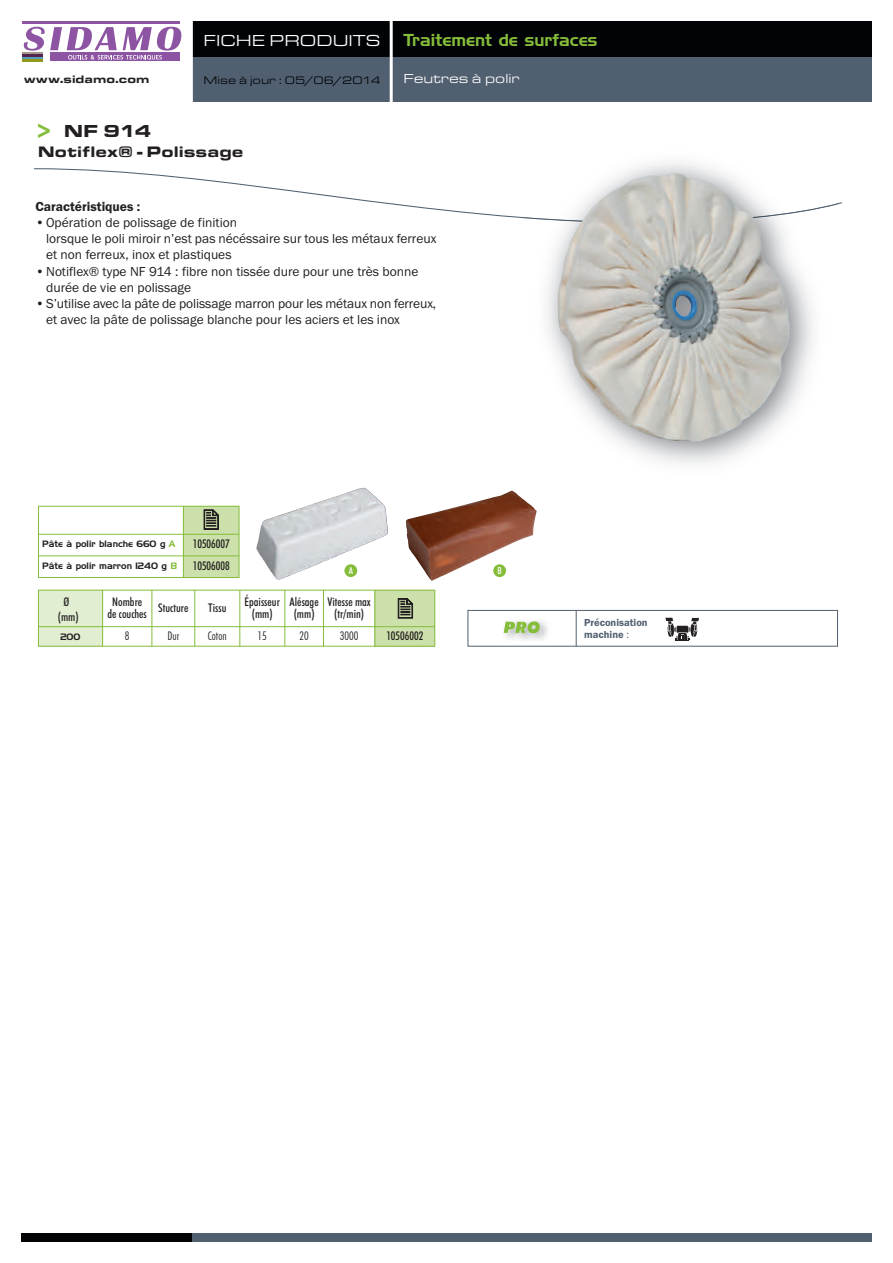
<style>
.page{position:relative;width:893px;height:1263px;background:#fff}
.page>*{position:absolute;margin:0;border:0;box-sizing:border-box;transform-origin:0 0}
.t1{font:18px "Eurostar Black Extended";color:#231f20}
.t2{font:16.8px "Handel Gothic BT";color:#85bd3b}
.t3{font:16.5px "Eurostar Regular Extended";color:#fff}
.t4{font:15.75px "Eurostar Black Extended";color:#231f20}
.t5{font:13.5px/16.2px "Franklin Gothic";color:#231f20}
.t6{font:600 13.5px "Franklin Gothic";color:#231f20}
.t7{font:13.5px "Eurostar Regular Extended";color:#fff}
.t8{font:500 condensed 12px/12px "Futura BT";color:#231f20;text-align:center}
.t9{font:300 condensed 12px "Futura BT";color:#231f20}
.t10{font:11.25px "Eurostar Regular Extended";color:#010307}
.t11{font:11.25px "Eurostar Black Extended";color:#231f20}
.t12{font:600 10.5px/12px "Franklin Gothic";color:#516071}
.t13{font:500 condensed 9.75px "Futura BT";color:#fff}
.t14{font:9px "Handel Gothic BT";color:#231f20}
.s1{font-size:27px;color:#85bd3b}
.s2{color:#85bd3b}
.s3{font-weight:400}
</style>
<div class="page">
<div style="left:191px;top:21px;width:681px;height:47px;background:#010307"></div>
<div style="left:191px;top:57px;width:681px;height:45px;background:#516071"></div>
<hr style="left:390px;top:21px;width:3px;height:81px;background:#fff">
<hr style="left:190px;top:21px;width:3px;height:81px;background:#fff">
<svg style="left:34px;top:168px;width:808px;height:50px"></svg>
<img style="left:503px;top:631px;width:7px;height:8px">
<img style="left:510px;top:621px;width:38px;height:19px">
<img style="left:522px;top:633px;width:7px;height:7px">
<svg style="left:504px;top:621px;width:36px;height:12px"></svg>
<div style="left:468px;top:610px;width:370px;height:36px;border:1px solid #516071"></div>
<hr style="left:576px;top:610px;width:1px;height:36px;background:#516071">
<svg style="left:665px;top:618px;width:34px;height:23px"></svg>
<div style="left:191px;top:1233px;width:681px;height:9px;background:#516071"></div>
<div style="left:21px;top:1233px;width:170px;height:9px;background:#010307"></div>
<img style="left:546px;top:223px;width:268px;height:242px">
<img style="left:521px;top:162px;width:318px;height:41px">
<img style="left:521px;top:203px;width:318px;height:20px">
<img style="left:560px;top:173px;width:187px;height:144px">
<img style="left:256px;top:488px;width:132px;height:92px">
<img style="left:406px;top:491px;width:131px;height:90px">
<div style="left:38px;top:590px;width:65px;height:37px;background:#e2eed2"></div>
<div style="left:375px;top:590px;width:60px;height:37px;background:#cce0ab"></div>
<svg style="left:398px;top:598px;width:15px;height:20px"></svg>
<div style="left:38px;top:627px;width:65px;height:19px;background:#e2eed2"></div>
<div style="left:375px;top:627px;width:60px;height:19px;background:#cce0ab"></div>
<hr style="left:38px;top:590px;width:1px;height:56px;background:#85bd3b">
<hr style="left:102px;top:590px;width:1px;height:56px;background:#85bd3b">
<hr style="left:152px;top:590px;width:1px;height:56px;background:#85bd3b">
<hr style="left:195px;top:590px;width:1px;height:56px;background:#85bd3b">
<hr style="left:240px;top:590px;width:1px;height:56px;background:#85bd3b">
<hr style="left:285px;top:590px;width:1px;height:56px;background:#85bd3b">
<hr style="left:323px;top:590px;width:1px;height:56px;background:#85bd3b">
<hr style="left:375px;top:590px;width:1px;height:56px;background:#85bd3b">
<hr style="left:435px;top:590px;width:1px;height:56px;background:#85bd3b">
<hr style="left:38px;top:590px;width:397px;height:1px;background:#85bd3b">
<hr style="left:38px;top:626px;width:397px;height:1px;background:#85bd3b">
<hr style="left:38px;top:646px;width:397px;height:1px;background:#85bd3b">
<div style="left:344px;top:564px;width:13px;height:13px;background:#85bd3b;border-radius:50%"></div>
<div style="left:493px;top:564px;width:13px;height:13px;background:#85bd3b;border-radius:50%"></div>
<div style="left:183px;top:506px;width:56px;height:28px;background:#cce0ab"></div>
<svg style="left:204px;top:510px;width:15px;height:20px"></svg>
<div style="left:183px;top:534px;width:56px;height:22px;background:#cce0ab"></div>
<div style="left:183px;top:556px;width:56px;height:22px;background:#cce0ab"></div>
<hr style="left:38px;top:506px;width:1px;height:72px;background:#85bd3b">
<hr style="left:183px;top:506px;width:1px;height:72px;background:#85bd3b">
<hr style="left:239px;top:506px;width:1px;height:72px;background:#85bd3b">
<hr style="left:38px;top:506px;width:201px;height:1px;background:#85bd3b">
<hr style="left:38px;top:534px;width:201px;height:1px;background:#85bd3b">
<hr style="left:38px;top:556px;width:201px;height:1px;background:#85bd3b">
<hr style="left:38px;top:577px;width:201px;height:1px;background:#85bd3b">
<hr style="left:23px;top:22px;width:157px;height:2px;background:#8c54a2">
<div style="left:50px;top:53px;width:130px;height:8px;background:#8c54a2"></div>
<svg style="left:23px;top:27px;width:158px;height:33px"></svg>
<hr style="left:23px;top:53px;width:20px;height:2px;background:#a5978a">
<hr style="left:23px;top:55px;width:20px;height:2px;background:#552350">
<hr style="left:23px;top:57px;width:20px;height:2px;background:#539db5">
<hr style="left:23px;top:59px;width:20px;height:2px;background:#92991a">
<p class="t11" style="left:24px;top:72px;width:127px">www.sidamo.com</p>
<p class="t3" style="left:203px;top:30px;width:178px">FICHE PRODUITS</p>
<p class="t10" style="left:203px;top:73px;width:179px">Mise à jour : 05/06/2014</p>
<h1 class="t1" style="left:31px;top:120px;width:122px"><span class="s1">&gt;</span> NF 914</h1>
<p class="t4" style="left:38px;top:142px;width:207px">Notiflex® - Polissage</p>
<p class="t2" style="left:403px;top:30px;width:196px">Traitement de surfaces</p>
<p class="t7" style="left:403px;top:71px;width:118px">Feutres à polir</p>
<p class="t6" style="left:36px;top:198px;width:106px">Caractéristiques :</p>
<p class="t5" style="left:46px;top:214px;width:392px;text-indent:-11px">•Opération de polissage de finition<br>lorsque le poli miroir n’est pas nécéssaire sur tous les métaux ferreux et non ferreux, inox et plastiques</p>
<p class="t5" style="left:46px;top:263px;width:374px;text-indent:-11px">•Notiflex® type NF 914 : fibre non tissée dure pour une très bonne durée de vie en polissage</p>
<p class="t5" style="left:46px;top:295px;width:392px;text-indent:-11px">•S’utilise avec la pâte de polissage marron pour les métaux non ferreux, et avec la pâte de polissage blanche pour les aciers et les inox</p>
<p class="t14" style="left:42px;top:539px;width:135px">Pâte à polir blanche 660 g <span class="s2">A</span></p>
<p class="t8" style="left:193px;top:538px;width:38px">10506007</p>
<p class="t14" style="left:42px;top:561px;width:137px">Pâte à polir marron 1240 g <span class="s2">B</span></p>
<p class="t8" style="left:193px;top:560px;width:38px">10506008</p>
<p class="t13" style="left:349px;top:565px;width:6px">A</p>
<p class="t13" style="left:497px;top:565px;width:6px">B</p>
<p class="t8" style="left:58px;top:594px;width:22px;line-height:15px">Ø (mm)</p>
<p class="t8" style="left:108px;top:595px;width:41px">Nombre de couches</p>
<p class="t8" style="left:158px;top:601px;width:32px">Stucture</p>
<p class="t8" style="left:208px;top:601px;width:20px">Tissu</p>
<p class="t8" style="left:245px;top:595px;width:37px">Épaisseur (mm)</p>
<p class="t8" style="left:290px;top:595px;width:31px">Alésage (mm)</p>
<p class="t8" style="left:327px;top:595px;width:45px">Vitesse max (tr/min)</p>
<p class="t14" style="left:61px;top:631px;width:22px">200</p>
<p class="t9" style="left:125px;top:629px;width:6px">8</p>
<p class="t9" style="left:168px;top:629px;width:13px">Dur</p>
<p class="t9" style="left:208px;top:629px;width:20px">Coton</p>
<p class="t9" style="left:258px;top:629px;width:11px">15</p>
<p class="t9" style="left:299px;top:629px;width:11px">20</p>
<p class="t9" style="left:340px;top:629px;width:20px">3000</p>
<p class="t8" style="left:386px;top:630px;width:38px">10506002</p>
<p class="t12" style="left:584px;top:616px;width:65px">Préconisation machine <span class="s3">:</span></p>
</div>
